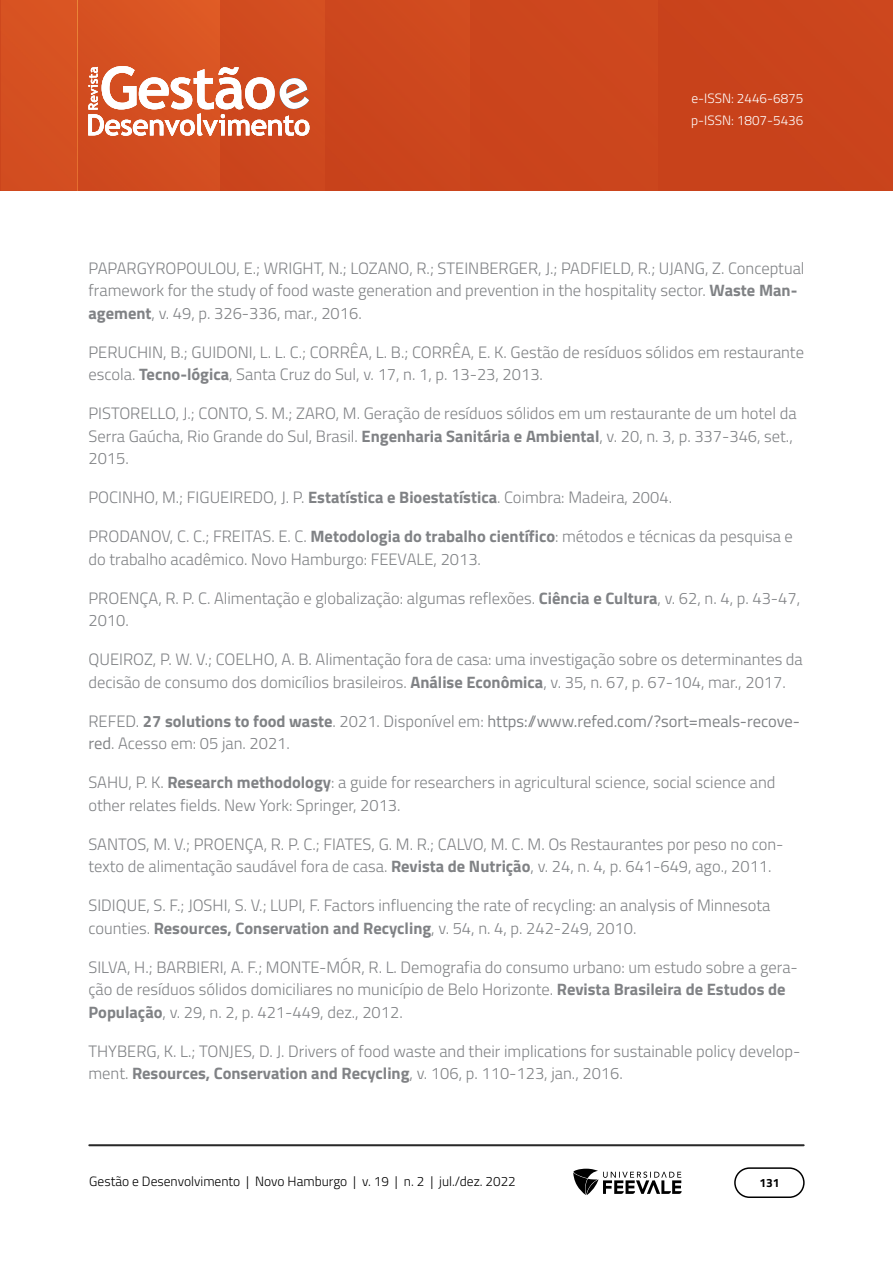
<style>
.page{position:relative;width:893px;height:1263px;background:#fff}
.page>*{position:absolute;margin:0;border:0;box-sizing:border-box;transform-origin:0 0}
.Referências{font:300 16.5px/22.5px "Titillium Web";color:#808285}
.t1{font:300 13.5px "Titillium Web";color:#000}
.t2{font:300 13.5px/22.5px "Titillium Web";color:#fff}
.t3{font:700 12px "Titillium Web";color:#000}
.s1{font-weight:700}
.s2{font-weight:400}
</style>
<div class="page">
<hr style="left:892px;top:0;width:1px;height:191px;background:#c7401a">
<img style="left:1px;top:0;width:891px;height:191px">
<hr style="left:220px;top:0;width:1px;height:191px;background:#cd481e">
<img style="left:77px;top:0;width:1px;height:191px">
<hr style="left:89px;top:1144px;width:715px;height:2px;background:#282828">
<div style="left:734px;top:1167px;width:71px;height:31px;border:2px solid #000;border-radius:15px"></div>
<svg style="left:573px;top:1169px;width:109px;height:26px"></svg>
<svg style="left:88px;top:66px;width:221px;height:70px"></svg>
<p class="t2" style="left:691px;top:86px;width:114px">e-ISSN: 2446-6875 p-ISSN: 1807-5436</p>
<p class="Referências" style="left:88px;top:256px;width:717px">PAPARGYROPOULOU, E.; WRIGHT, N.; LOZANO, R.; STEINBERGER, J.; PADFIELD, R.; UJANG, Z. Conceptual framework for the study of food waste generation and prevention in the hospitality sector. <span class="s1">Waste Man&shy;agement</span>, v. 49, p. 326-336, mar., 2016.</p>
<p class="Referências" style="left:88px;top:340px;width:717px">PERUCHIN, B.; GUIDONI, L. L. C.; CORRÊA, L. B.; CORRÊA, E. K. Gestão de resíduos sólidos em restaurante escola. <span class="s1">Tecno-lógica</span>, Santa Cruz do Sul, v. 17, n. 1, p. 13-23, 2013.</p>
<p class="Referências" style="left:88px;top:401px;width:710px">PISTORELLO, J.; CONTO, S. M.; ZARO, M. Geração de resíduos sólidos em um restaurante de um hotel da<br>Serra Gaúcha, Rio Grande do Sul, Brasil. <span class="s1">Engenharia Sanitária e Ambiental</span>, v. 20, n. 3, p. 337-346, set.,<br>2015.</p>
<p class="Referências" style="left:88px;top:485px;width:585px">POCINHO, M.; FIGUEIREDO, J. P. <span class="s1">Estatística e Bioestatística</span>. Coimbra: Madeira, 2004.</p>
<p class="Referências" style="left:88px;top:524px;width:706px">PRODANOV, C. C.; FREITAS. E. C. <span class="s1">Metodologia do trabalho científico</span>: métodos e técnicas da pesquisa e do trabalho acadêmico. Novo Hamburgo: FEEVALE, 2013.</p>
<p class="Referências" style="left:88px;top:586px;width:713px">PROENÇA, R. P. C. Alimentação e globalização: algumas reflexões. <span class="s1">Ciência e Cultura</span>, v. 62, n. 4, p. 43-47,<br>2010.</p>
<p class="Referências" style="left:88px;top:647px;width:716px">QUEIROZ, P. W. V.; COELHO, A. B. Alimentação fora de casa: uma investigação sobre os determinantes da decisão de consumo dos domicílios brasileiros. <span class="s1">Análise Econômica</span>, v. 35, n. 67, p. 67-104, mar., 2017.</p>
<p class="Referências" style="left:88px;top:709px;width:713px">REFED. <span class="s1">27 solutions to food waste</span>. 2021. Disponível em: <span class="s2">https://www.refed.com/?sort=meals-recove&shy;red</span>. Acesso em: 05 jan. 2021.</p>
<p class="Referências" style="left:88px;top:770px;width:688px">SAHU, P. K. <span class="s1">Research methodology</span>: a guide for researchers in agricultural science, social science and other relates fields. New York: Springer, 2013.</p>
<p class="Referências" style="left:88px;top:832px;width:696px">SANTOS, M. V.; PROENÇA, R. P. C.; FIATES, G. M. R.; CALVO, M. C. M. Os Restaurantes por peso no con&shy;texto de alimentação saudável fora de casa. <span class="s1">Revista de Nutrição</span>, v. 24, n. 4, p. 641-649, ago., 2011.</p>
<p class="Referências" style="left:88px;top:893px;width:683px">SIDIQUE, S. F.; JOSHI, S. V.; LUPI, F. Factors influencing the rate of recycling: an analysis of Minnesota counties. <span class="s1">Resources, Conservation and Recycling</span>, v. 54, n. 4, p. 242-249, 2010.</p>
<p class="Referências" style="left:88px;top:955px;width:711px">SILVA, H.; BARBIERI, A. F.; MONTE-MÓR, R. L. Demografia do consumo urbano: um estudo sobre a gera&shy;ção de resíduos sólidos domiciliares no município de Belo Horizonte. <span class="s1">Revista Brasileira de Estudos de<br>População</span>, v. 29, n. 2, p. 421-449, dez., 2012.</p>
<p class="Referências" style="left:88px;top:1039px;width:713px">THYBERG, K. L.; TONJES, D. J. Drivers of food waste and their implications for sustainable policy develop&shy;ment. <span class="s1">Resources, Conservation and Recycling</span>, v. 106, p. 110-123, jan., 2016.</p>
<p class="t1" style="left:89px;top:1171px;width:428px">Gestão e Desenvolvimento | Novo Hamburgo | v. 19 | n. 2 | jul./dez. 2022</p>
<p class="t3" style="left:759px;top:1174px;width:22px">131</p>
</div>
